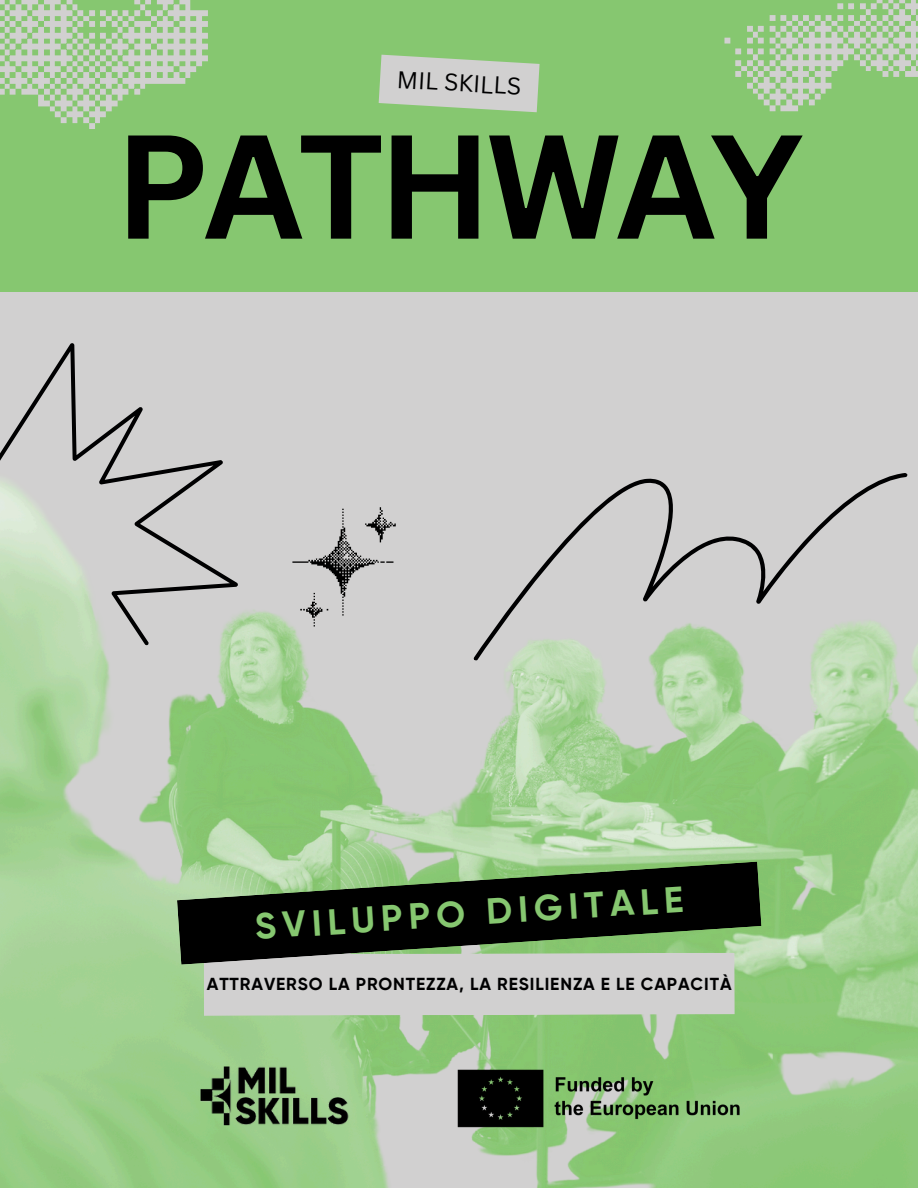
<style>
.page{position:relative;width:918px;height:1188px;background:#86c770}
.page>*{position:absolute;margin:0;border:0;box-sizing:border-box;transform-origin:0 0}
.t1{font:700 144.45px "Canva Sans";letter-spacing:-.04em;color:#000}
.t2{font:700 36.45px "Gilroy";color:#86c770}
.t3{font:23.55px "Canva Sans";color:#000001}
.t4{font:700 17.4px "Gilroy";letter-spacing:.05em;color:#000001}
</style>
<div class="page">
<img style="left:0;top:292px;width:918px;height:896px">
<svg style="left:473px;top:409px;width:435px;height:316px;background:#c7ccc4"></svg>
<svg style="left:0;top:297px;width:292px;height:363px;background:#c7cbc5"></svg>
<div style="left:204px;top:965px;width:531px;height:51px;background:#d1d0d0"></div>
<svg style="left:177px;top:862px;width:584px;height:103px;background:#404e3b"></svg>
<svg style="left:292px;top:507px;width:104px;height:119px;background:#bebdbd"></svg>
<svg style="left:379px;top:55px;width:161px;height:57px"></svg>
<img style="left:197px;top:1063px;width:163px;height:71px">
<svg style="left:0;top:0;width:208px;height:129px"></svg>
<svg style="left:724px;top:0;width:194px;height:111px"></svg>
<img style="left:454px;top:1065px;width:298px;height:67px">
<h3 class="t3" style="left:398px;top:63px;width:126px;rotate:3deg">MIL SKILLS</h3>
<p class="t1" style="left:115px;top:84px;width:690px">PATHWAY</p>
<p class="t2" style="left:254px;top:906px;width:431px;rotate:-4deg">SVILUPPO DIGITALE</p>
<p class="t4" style="left:207px;top:974px;width:526px">ATTRAVERSO LA PRONTEZZA, LA RESILIENZA E LE CAPACITÀ</p>
</div>
